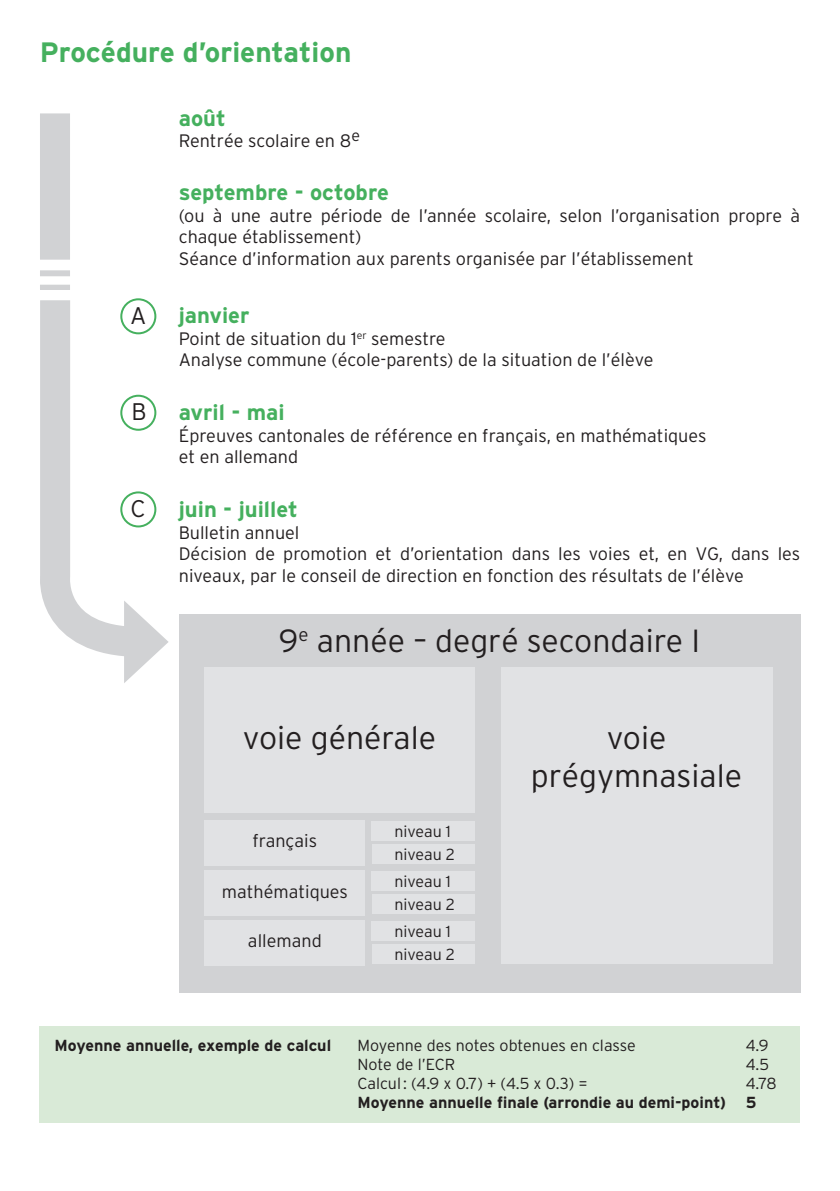
<style>
.page{position:relative;width:840px;height:1191px;background:#fff}
.page>*{position:absolute;margin:0;border:0;box-sizing:border-box;transform-origin:0 0}
.t1{font:300 32px/38.4px "Interstate";color:#231f20;text-align:center}
.t2{font:700 28px "Interstate";color:#45b05e}
.t3{font:300 24px "Interstate";color:#231f20}
.t4{font:700 22px "Interstate";color:#45b05e}
.t5{font:300 18px/21.6px "Interstate";color:#231f20}
.t6{font:300 16px/22.8px "Interstate";color:#231f20}
.t7{font:700 16px "Interstate";color:#231f20}
</style>
<div class="page">
<div style="left:40px;top:1026px;width:759px;height:97px;background:#d9ead7"></div>
<div style="left:179px;top:614px;width:620px;height:378px;background:#d1d2d4"></div>
<div style="left:500px;top:667px;width:272px;height:296px;background:#e1e2e4"></div>
<div style="left:204px;top:667px;width:270px;height:145px;background:#e1e2e4"></div>
<div style="left:205px;top:820px;width:160px;height:45px;background:#e1e2e4"></div>
<div style="left:371px;top:821px;width:103px;height:20px;background:#e1e2e4"></div>
<div style="left:371px;top:844px;width:103px;height:20px;background:#e1e2e4"></div>
<div style="left:205px;top:870px;width:160px;height:46px;background:#e1e2e4"></div>
<div style="left:371px;top:871px;width:103px;height:20px;background:#e1e2e4"></div>
<div style="left:371px;top:894px;width:103px;height:20px;background:#e1e2e4"></div>
<div style="left:205px;top:920px;width:160px;height:45px;background:#e1e2e4"></div>
<div style="left:371px;top:921px;width:103px;height:20px;background:#e1e2e4"></div>
<div style="left:371px;top:944px;width:103px;height:19px;background:#e1e2e4"></div>
<svg style="left:40px;top:276px;width:129px;height:380px"></svg>
<svg style="left:124px;top:600px;width:44px;height:83px"></svg>
<div style="left:40px;top:113px;width:30px;height:147px;background:#d1d2d4"></div>
<div style="left:40px;top:285px;width:30px;height:5px;background:#d1d2d4"></div>
<div style="left:40px;top:270px;width:30px;height:6px;background:#d1d2d4"></div>
<div style="left:120px;top:298px;width:36px;height:36px;border:2px solid #45b05e;border-radius:50%"></div>
<div style="left:120px;top:395px;width:36px;height:36px;border:2px solid #45b05e;border-radius:50%"></div>
<div style="left:120px;top:491px;width:36px;height:36px;border:2px solid #45b05e;border-radius:50%"></div>
<h2 class="t2" style="left:40px;top:37px;width:313px">Procédure d’orientation</h2>
<h3 class="t3" style="left:130px;top:302px;width:18px">A</h3>
<h3 class="t3" style="left:131px;top:398px;width:17px">B</h3>
<h3 class="t3" style="left:131px;top:495px;width:17px">C</h3>
<p class="t4" style="left:179px;top:105px;width:49px">août</p>
<p class="t5" style="left:179px;top:130px;width:183px">Rentrée scolaire en 8<sup>e</sup></p>
<p class="t4" style="left:179px;top:180px;width:211px">septembre - octobre</p>
<p class="t5" style="left:179px;top:204px;width:622px">(ou à une autre période de l’année scolaire, selon l’organisation propre à chaque établissement)<br>Séance d’information aux parents organisée par l’établissement</p>
<p class="t4" style="left:179px;top:303px;width:72px">janvier</p>
<p class="t5" style="left:179px;top:327px;width:476px">Point de situation du 1<sup>er</sup> semestre<br>Analyse commune (école-parents) de la situation de l’élève</p>
<p class="t4" style="left:179px;top:400px;width:107px">avril - mai</p>
<p class="t5" style="left:179px;top:424px;width:529px">Épreuves cantonales de référence en français, en mathématiques et en allemand</p>
<p class="t4" style="left:179px;top:497px;width:120px">juin - juillet</p>
<p class="t5" style="left:179px;top:521px;width:622px">Bulletin annuel<br>Décision de promotion et d’orientation dans les voies et, en VG, dans les niveaux, par le conseil de direction en fonction des résultats de l’élève</p>
<h1 class="t1" style="left:278px;top:621px;width:423px">9<sup>e</sup> année – degré secondaire I</h1>
<h1 class="t1" style="left:243px;top:718px;width:194px">voie générale</h1>
<p class="t5" style="left:252px;top:830px;width:66px">français</p>
<p class="t6" style="left:394px;top:819px;width:62px">niveau 1 niveau 2</p>
<p class="t5" style="left:222px;top:880px;width:127px">mathématiques</p>
<p class="t6" style="left:394px;top:870px;width:62px">niveau 1 niveau 2</p>
<p class="t5" style="left:248px;top:930px;width:75px">allemand</p>
<p class="t6" style="left:394px;top:919px;width:62px">niveau 1 niveau 2</p>
<h1 class="t1" style="left:530px;top:718px;width:213px">voie prégymnasiale</h1>
<p class="t7" style="left:54px;top:1036px;width:278px">Moyenne annuelle, exemple de calcul</p>
<p class="t6" style="left:357px;top:1033px;width:280px">Moyenne des notes obtenues en classe</p>
<p class="t6" style="left:745px;top:1033px;width:24px">4.9</p>
<p class="t6" style="left:357px;top:1052px;width:99px">Note de l’ECR</p>
<p class="t6" style="left:745px;top:1052px;width:25px">4.5</p>
<p class="t6" style="left:357px;top:1072px;width:232px">Calcul: (4.9 x 0.7) + (4.5 x 0.3) =</p>
<p class="t6" style="left:745px;top:1072px;width:32px">4.78</p>
<p class="t7" style="left:357px;top:1093px;width:400px">Moyenne annuelle finale (arrondie au demi-point) 5</p>
</div>
